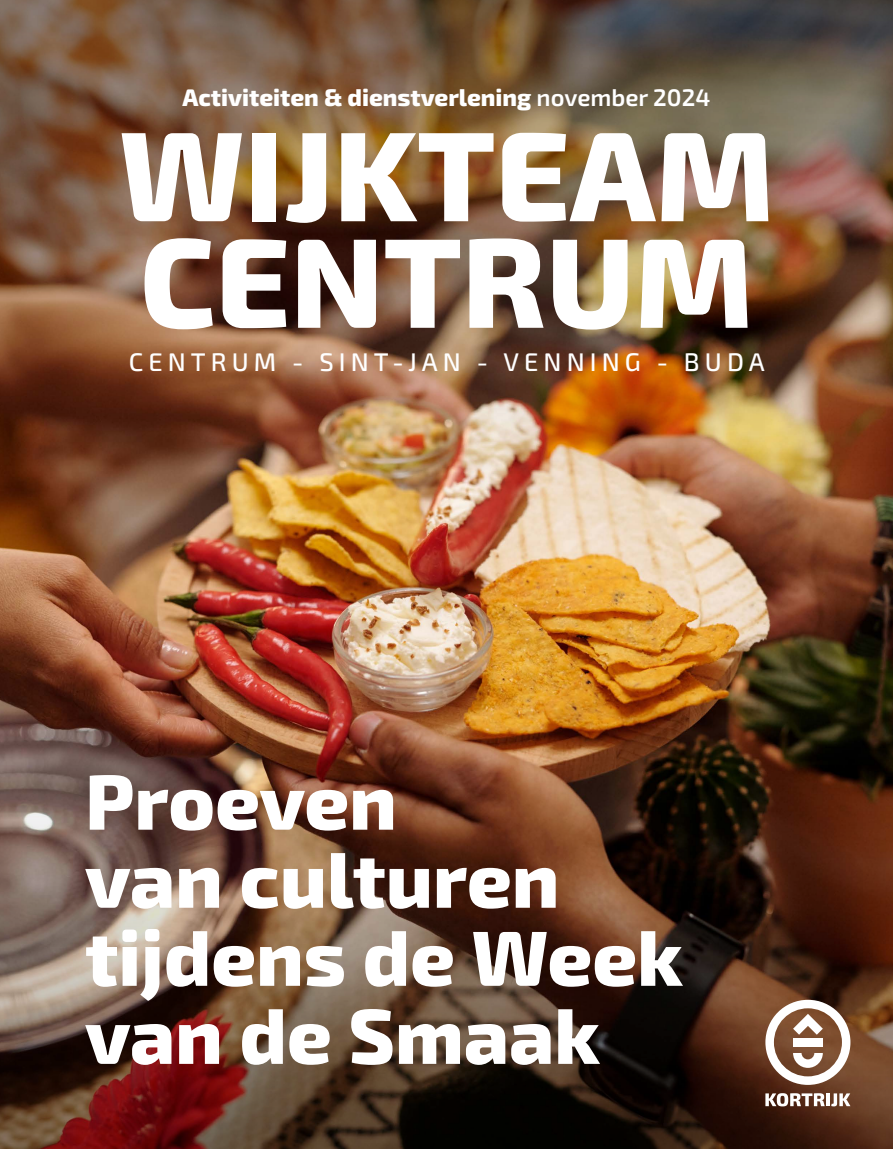
<style>
.page{position:relative;width:893px;height:1149px;background:#fff}
.page>*{position:absolute;margin:0;border:0;box-sizing:border-box;transform-origin:0 0}
.t1{font:800 127.5px/106.5px "Exo 2";color:#fff}
.t2{font:800 78px/78px "Exo 2";color:#fff}
.t3{font:500 25.5px "Exo 2";letter-spacing:.2em;color:#fff}
.t4{font:800 24px "Exo 2";color:#fff}
.s1{font-weight:600}
</style>
<div class="page">
<img style="left:0;top:465px;width:893px;height:292px">
<img style="left:0;top:0;width:893px;height:465px">
<img style="left:0;top:757px;width:893px;height:391px">
<svg style="left:765px;top:1092px;width:60px;height:14px"></svg>
<hr style="left:826px;top:1092px;width:4px;height:13px;background:#fff">
<svg style="left:831px;top:1092px;width:19px;height:13px"></svg>
<svg style="left:765px;top:999px;width:85px;height:85px"></svg>
<p class="t4" style="left:183px;top:79px;width:529px">Activiteiten &amp; dienstverlening <span class="s1">november 2024</span></p>
<h1 class="t1" style="left:119px;top:115px;width:657px">WIJKTEAM<br>CENTRUM</h1>
<p class="t3" style="left:129px;top:344px;width:638px">CENTRUM - SINT-JAN - VENNING - BUDA</p>
<p class="t2" style="left:85px;top:758px;width:599px">Proeven<br>van culturen tijdens de Week van de Smaak</p>
</div>
